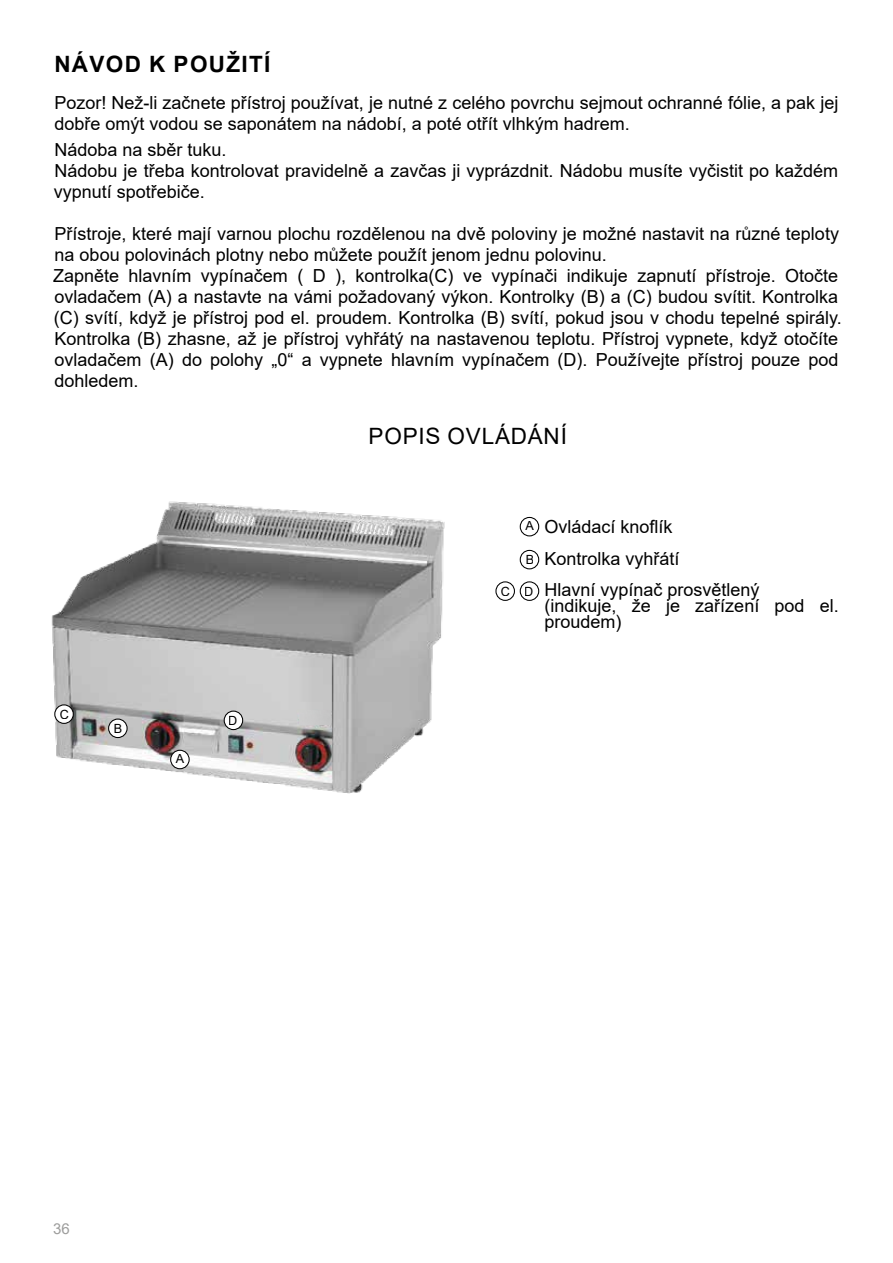
<style>
.page{position:relative;width:893px;height:1263px;background:#fff}
.page>*{position:absolute;margin:0;border:0;box-sizing:border-box;transform-origin:0 0}
.t1{font:22.5px "Arial";letter-spacing:.035em;color:#000}
.t2{font:700 22.5px "Arial";letter-spacing:.06em;color:#000}
.t3{font:18px/21px "Arial";color:#000}
.t4{font:15px "Arial";color:#9d9d9c}
.t5{font:12.6px "Arial";color:#000}
</style>
<div class="page">
<img style="left:51px;top:501px;width:394px;height:293px">
<div style="left:171px;top:750px;width:18px;height:19px;background:#fff;border-radius:50%"></div>
<div style="left:170px;top:750px;width:20px;height:19px;border:1px solid #000;border-radius:50%"></div>
<div style="left:109px;top:719px;width:18px;height:18px;background:#fff;border-radius:50%"></div>
<div style="left:108px;top:718px;width:20px;height:20px;border:1px solid #000;border-radius:50%"></div>
<div style="left:55px;top:705px;width:18px;height:18px;background:#fff;border-radius:50%"></div>
<div style="left:54px;top:704px;width:20px;height:20px;border:1px solid #000;border-radius:50%"></div>
<div style="left:224px;top:711px;width:19px;height:19px;background:#fff;border-radius:50%"></div>
<div style="left:224px;top:711px;width:19px;height:19px;border:1px solid #000;border-radius:50%"></div>
<div style="left:520px;top:517px;width:19px;height:19px;border:1px solid #000;border-radius:50%"></div>
<div style="left:520px;top:550px;width:19px;height:19px;border:1px solid #000;border-radius:50%"></div>
<div style="left:495px;top:581px;width:20px;height:20px;border:1px solid #000;border-radius:50%"></div>
<div style="left:520px;top:581px;width:19px;height:20px;border:1px solid #000;border-radius:50%"></div>
<img style="left:300px;top:711px;width:30px;height:13px">
<p class="t2" style="left:54px;top:49px;width:218px">NÁVOD K POUŽITÍ</p>
<p class="t3" style="left:54px;top:92px;width:785px">Pozor! Než-li začnete přístroj používat, je nutné z celého povrchu sejmout ochranné fólie, a pak jej dobře omýt vodou se saponátem na nádobí, a poté otřít vlhkým hadrem.</p>
<p class="t3" style="left:54px;top:139px;width:786px">Nádoba na sběr tuku.<br>Nádobu je třeba kontrolovat pravidelně a zavčas ji vyprázdnit. Nádobu musíte vyčistit po každém vypnutí spotřebiče.</p>
<p class="t3" style="left:53px;top:223px;width:790px">Přístroje, které mají varnou plochu rozdělenou na dvě poloviny je možné nastavit na různé teploty na obou polovinách plotny nebo můžete použít jenom jednu polovinu.<br>Zapněte hlavním vypínačem ( D ), kontrolka(C) ve vypínači indikuje zapnutí přístroje. Otočte ovladačem (A) a nastavte na vámi požadovaný výkon. Kontrolky (B) a (C) budou svítit. Kontrolka (C) svítí, když je přístroj pod el. proudem. Kontrolka (B) svítí, pokud jsou v chodu tepelné spirály.<br>Kontrolka (B) zhasne, až je přístroj vyhřátý na nastavenou teplotu. Přístroj vypnete, když otočíte ovladačem (A) do polohy „0“ a vypnete hlavním vypínačem (D). Používejte přístroj pouze pod dohledem.</p>
<p class="t1" style="left:369px;top:421px;width:200px">POPIS OVLÁDÁNÍ</p>
<p class="t5" style="left:59px;top:705px;width:11px">C</p>
<p class="t5" style="left:114px;top:720px;width:10px">B</p>
<p class="t5" style="left:176px;top:750px;width:10px">A</p>
<p class="t5" style="left:229px;top:712px;width:11px">D</p>
<p class="t4" style="left:53px;top:1218px;width:18px">36</p>
<p class="t5" style="left:525px;top:517px;width:10px">A</p>
<p class="t5" style="left:525px;top:551px;width:10px">B</p>
<p class="t5" style="left:500px;top:582px;width:35px">C D</p>
<p class="t3" style="left:544px;top:511px;width:217px;line-height:31.5px">Ovládací knoflík<br>Kontrolka vyhřátí<br>Hlavní vypínač prosvětlený</p>
<p class="t3" style="left:544px;top:598px;width:296px;line-height:15.8px">(indikuje, že je zařízení pod el. proudem)</p>
</div>
